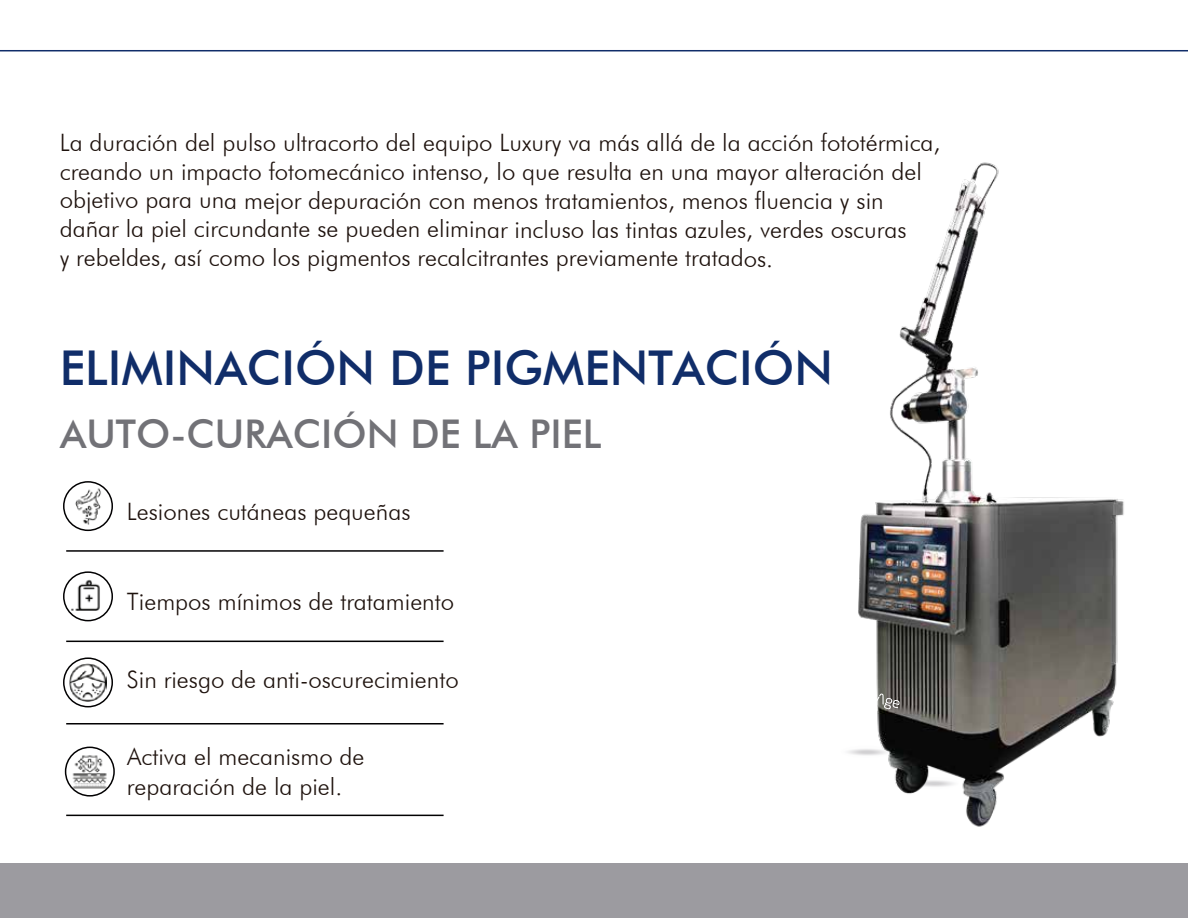
<style>
.page{position:relative;width:1188px;height:918px;background:#fff}
.page>*{position:absolute;margin:0;border:0;box-sizing:border-box;transform-origin:0 0}
.t1{font:500 48px "Futura BT";color:#102d69}
.t2{font:500 39.6px "Futura BT";color:#727277}
.t3{font:300 24px/28.8px "Futura BT";color:#1e120d}
</style>
<div class="page">
<div style="left:0;top:864px;width:1188px;height:54px;background:#9c9ba0"></div>
<hr style="left:0;top:50px;width:1188px;height:1px;background:#102d69">
<img style="left:68px;top:663px;width:39px;height:38px">
<div style="left:63px;top:657px;width:50px;height:50px;border:2px solid #020102;border-radius:50%"></div>
<img style="left:64px;top:481px;width:49px;height:49px">
<div style="left:63px;top:481px;width:50px;height:50px;border:2px solid #020102;border-radius:50%"></div>
<img style="left:68px;top:575px;width:35px;height:35px">
<div style="left:63px;top:571px;width:50px;height:50px;border:2px solid #020102;border-radius:50%"></div>
<img style="left:69px;top:750px;width:41px;height:42px">
<div style="left:65px;top:747px;width:50px;height:50px;border:2px solid #020102;border-radius:50%"></div>
<hr style="left:66px;top:550px;width:378px;height:2px;background:#020102">
<hr style="left:66px;top:641px;width:378px;height:1px;background:#020102">
<hr style="left:66px;top:723px;width:378px;height:2px;background:#020102">
<hr style="left:66px;top:815px;width:378px;height:1px;background:#020102">
<img style="left:848px;top:162px;width:276px;height:665px">
<svg style="left:851px;top:686px;width:49px;height:23px"></svg>
<p class="t3" style="left:60px;top:128px;width:882px">La duración del pulso ultracorto del equipo Luxury va más allá de la acción fototérmica, creando un impacto fotomecánico intenso, lo que resulta en una mayor alteración del objetivo para una mejor depuración con menos tratamientos, menos fluencia y sin dañar la piel circundante se pueden eliminar incluso las tintas azules, verdes oscuras<br>y rebeldes, así como los pigmentos recalcitrantes previamente tratados.</p>
<h1 class="t1" style="left:60px;top:339px;width:775px">ELIMINACIÓN DE PIGMENTACIÓN</h1>
<h2 class="t2" style="left:60px;top:410px;width:543px">AUTO-CURACIÓN DE LA PIEL</h2>
<p class="t3" style="left:127px;top:497px;width:285px">Lesiones cutáneas pequeñas</p>
<p class="t3" style="left:127px;top:587px;width:329px">Tiempos mínimos de tratamiento</p>
<p class="t3" style="left:127px;top:665px;width:333px">Sin riesgo de anti-oscurecimiento</p>
<p class="t3" style="left:127px;top:741px;width:239px;line-height:30.6px">Activa el mecanismo de reparación de la piel.</p>
</div>
